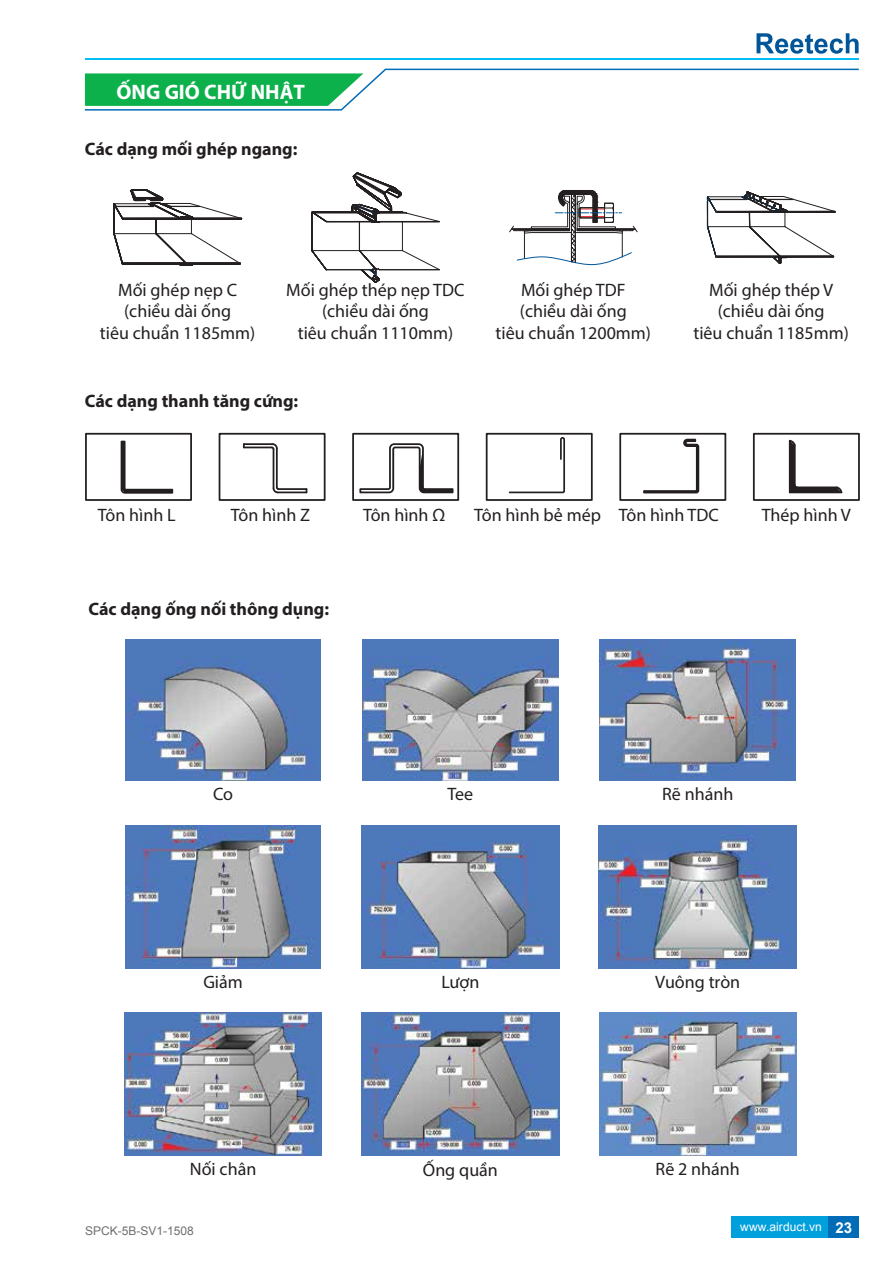
<style>
.page{position:relative;width:893px;height:1263px;background:#fff}
.page>*{position:absolute;margin:0;border:0;box-sizing:border-box;transform-origin:0 0}
.t1{font:700 21px "Myriad Pro";color:#fff}
.t2{font:18px/21.6px "Myriad Pro";color:#231f20;text-align:center}
.t3{font:700 18px "Myriad Pro";color:#231f20}
.t4{font:12px "Arial";color:#6d6e71}
.t5{font:12px "Arial";color:#fff}
.s1{font-weight:700;font-size:15px}
</style>
<div class="page">
<div style="left:731px;top:1216px;width:98px;height:21px;background:#00a0dc"></div>
<div style="left:829px;top:1216px;width:30px;height:21px;background:#006cb7"></div>
<svg style="left:756px;top:33px;width:103px;height:21px"></svg>
<hr style="left:85px;top:59px;width:774px;height:1px;background:#00bdf2">
<svg style="left:85px;top:69px;width:774px;height:42px"></svg>
<svg style="left:113px;top:189px;width:130px;height:77px"></svg>
<hr style="left:326px;top:222px;width:46px;height:1px;background:#231f20">
<hr style="left:326px;top:269px;width:46px;height:1px;background:#231f20">
<hr style="left:326px;top:270px;width:46px;height:1px;background:#231f20">
<hr style="left:313px;top:213px;width:45px;height:1px;background:#231f20">
<hr style="left:312px;top:250px;width:47px;height:1px;background:#231f20">
<hr style="left:326px;top:221px;width:46px;height:1px;background:#231f20">
<hr style="left:312px;top:211px;width:45px;height:2px;background:#231f20">
<svg style="left:311px;top:211px;width:17px;height:60px"></svg>
<svg style="left:351px;top:172px;width:89px;height:111px"></svg>
<svg style="left:707px;top:191px;width:129px;height:73px"></svg>
<svg style="left:359px;top:443px;width:95px;height:51px"></svg>
<hr style="left:419px;top:449px;width:1px;height:39px;background:#231f20">
<div style="left:352px;top:433px;width:107px;height:68px;border:2px solid #231f20"></div>
<hr style="left:276px;top:448px;width:2px;height:39px;background:#231f20">
<hr style="left:279px;top:488px;width:27px;height:2px;background:#231f20">
<hr style="left:278px;top:491px;width:28px;height:2px;background:#231f20">
<svg style="left:272px;top:486px;width:8px;height:8px"></svg>
<hr style="left:273px;top:449px;width:1px;height:39px;background:#231f20">
<svg style="left:243px;top:443px;width:35px;height:8px"></svg>
<div style="left:219px;top:433px;width:107px;height:68px;border:2px solid #231f20"></div>
<svg style="left:120px;top:440px;width:54px;height:54px"></svg>
<div style="left:85px;top:433px;width:107px;height:68px;border:2px solid #231f20"></div>
<svg style="left:508px;top:437px;width:57px;height:57px"></svg>
<div style="left:486px;top:433px;width:107px;height:68px;border:2px solid #231f20"></div>
<svg style="left:643px;top:438px;width:57px;height:56px"></svg>
<div style="left:619px;top:433px;width:107px;height:68px;border:2px solid #231f20"></div>
<svg style="left:788px;top:439px;width:55px;height:55px"></svg>
<div style="left:753px;top:433px;width:107px;height:68px;border:2px solid #231f20"></div>
<svg style="left:509px;top:190px;width:129px;height:75px"></svg>
<img style="left:125px;top:640px;width:196px;height:140px">
<img style="left:363px;top:640px;width:195px;height:140px">
<img style="left:600px;top:640px;width:195px;height:140px">
<img style="left:125px;top:826px;width:196px;height:142px">
<img style="left:362px;top:826px;width:197px;height:142px">
<img style="left:599px;top:826px;width:197px;height:142px">
<img style="left:124px;top:1013px;width:198px;height:142px">
<img style="left:362px;top:1013px;width:197px;height:142px">
<img style="left:599px;top:1013px;width:197px;height:142px">
<p class="t1" style="left:117px;top:78px;width:190px">ỐNG GIÓ CHỮ NHẬT</p>
<p class="t3" style="left:85px;top:137px;width:214px">Các dạng mối ghép ngang:</p>
<p class="t2" style="left:100px;top:278px;width:157px">Mối ghép nẹp C (chiều dài ống<br>tiêu chuẩn 1185mm)</p>
<p class="t2" style="left:286px;top:278px;width:180px">Mối ghép thép nẹp TDC (chiều dài ống<br>tiêu chuẩn 1110mm)</p>
<p class="t2" style="left:496px;top:278px;width:157px">Mối ghép TDF<br>(chiều dài ống<br>tiêu chuẩn 1200mm)</p>
<p class="t2" style="left:693px;top:278px;width:157px">Mối ghép thép V (chiều dài ống<br>tiêu chuẩn 1185mm)</p>
<p class="t3" style="left:85px;top:390px;width:215px">Các dạng thanh tăng cứng:</p>
<p class="t2" style="left:98px;top:503px;width:79px">Tôn hình L</p>
<p class="t2" style="left:231px;top:503px;width:81px">Tôn hình Z</p>
<p class="t2" style="left:363px;top:503px;width:84px">Tôn hình Ω</p>
<p class="t2" style="left:474px;top:503px;width:246px">Tôn hình bẻ mép Tôn hình TDC</p>
<p class="t2" style="left:762px;top:503px;width:91px">Thép hình V</p>
<p class="t3" style="left:89px;top:597px;width:242px">Các dạng ống nối thông dụng:</p>
<p class="t2" style="left:213px;top:783px;width:22px">Co</p>
<p class="t2" style="left:448px;top:783px;width:27px">Tee</p>
<p class="t2" style="left:662px;top:783px;width:73px">Rẽ nhánh</p>
<p class="t2" style="left:203px;top:971px;width:41px">Giảm</p>
<p class="t2" style="left:441px;top:971px;width:40px">Lượn</p>
<p class="t2" style="left:655px;top:971px;width:86px">Vuông tròn</p>
<p class="t2" style="left:190px;top:1157px;width:68px">Nối chân</p>
<p class="t2" style="left:423px;top:1159px;width:76px">Ống quần</p>
<p class="t2" style="left:656px;top:1157px;width:86px">Rẽ 2 nhánh</p>
<p class="t4" style="left:85px;top:1222px;width:110px">SPCK-5B-SV1-1508</p>
<p class="t5" style="left:740px;top:1219px;width:113px">www.airduct.vn <span class="s1">23</span></p>
</div>
